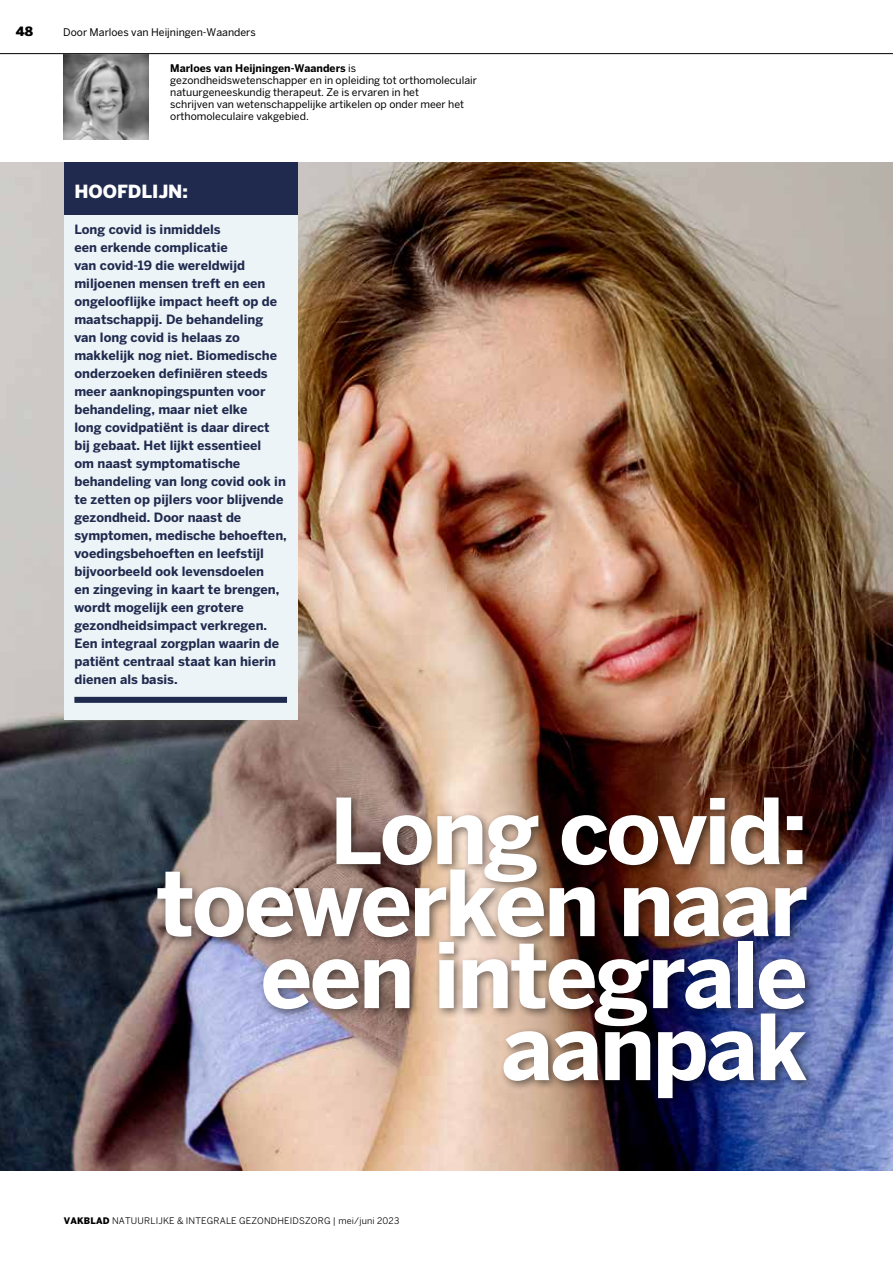
<style>
.page{position:relative;width:893px;height:1263px;background:#fff}
.page>*{position:absolute;margin:0;border:0;box-sizing:border-box;transform-origin:0 0}
.t1{font:700 90px/72px "Benton Sans";letter-spacing:-.03em;color:#fff;text-align:right}
.t2{font:900 18px "Benton Sans";color:#fff}
.t3{font:700 12.75px/18px "Benton Sans";color:#1f2a4e}
.t4{font:900 12.75px "Benton Sans";color:#000}
.t5{font:10.5px/12px "Benton Sans";color:#000}
.t6{font:9px "Benton Sans";letter-spacing:.02em;color:#000}
.s1{font-weight:700}
.s2{font-weight:900}
</style>
<div class="page">
<img style="left:63px;top:54px;width:85px;height:85px">
<img style="left:0;top:162px;width:893px;height:1008px">
<hr style="left:0;top:53px;width:893px;height:1px;background:#000">
<div style="left:153px;top:792px;width:665px;height:317px;background:#000;opacity:.5"></div>
<div style="left:64px;top:162px;width:234px;height:53px;background:#1f2a4e"></div>
<div style="left:64px;top:215px;width:234px;height:505px;background:#edf4f7"></div>
<div style="left:74px;top:697px;width:213px;height:6px;background:#1f2a4e"></div>
<p class="t4" style="left:16px;top:24px;width:19px">48</p>
<p class="t5" style="left:63px;top:26px;width:194px">Door Marloes van Heijningen-Waanders</p>
<p class="t5" style="left:170px;top:62px;width:308px"><span class="s1">Marloes van Heijningen-Waanders</span> is gezondheidswetenschapper en in opleiding tot orthomoleculair natuurgeneeskundig therapeut. Ze is ervaren in het<br>schrijven van wetenschappelijke artikelen op onder meer het orthomoleculaire vakgebied.</p>
<h2 class="t2" style="left:74px;top:181px;width:115px">HOOFDLIJN:</h2>
<p class="t3" style="left:74px;top:220px;width:214px">Long covid is inmiddels<br>een erkende complicatie<br>van covid-19 die wereldwijd miljoenen mensen treft en een ongelooflijke impact heeft op de maatschappij. De behandeling van long covid is helaas zo makkelijk nog niet. Biomedische onderzoeken definiëren steeds meer aanknopingspunten voor behandeling, maar niet elke<br>long covidpatiënt is daar direct bij gebaat. Het lijkt essentieel<br>om naast symptomatische behandeling van long covid ook in te zetten op pijlers voor blijvende gezondheid. Door naast de symptomen, medische behoeften, voedingsbehoeften en leefstijl bijvoorbeeld ook levensdoelen<br>en zingeving in kaart te brengen, wordt mogelijk een grotere gezondheidsimpact verkregen.<br>Een integraal zorgplan waarin de patiënt centraal staat kan hierin dienen als basis.</p>
<h1 class="t1" style="left:156px;top:794px;width:653px">Long covid: toewerken naar een integrale aanpak</h1>
<p class="t6" style="left:64px;top:1215px;width:337px"><span class="s2">VAKBLAD</span> NATUURLIJKE &amp; INTEGRALE GEZONDHEIDSZORG | mei/juni 2023</p>
</div>
